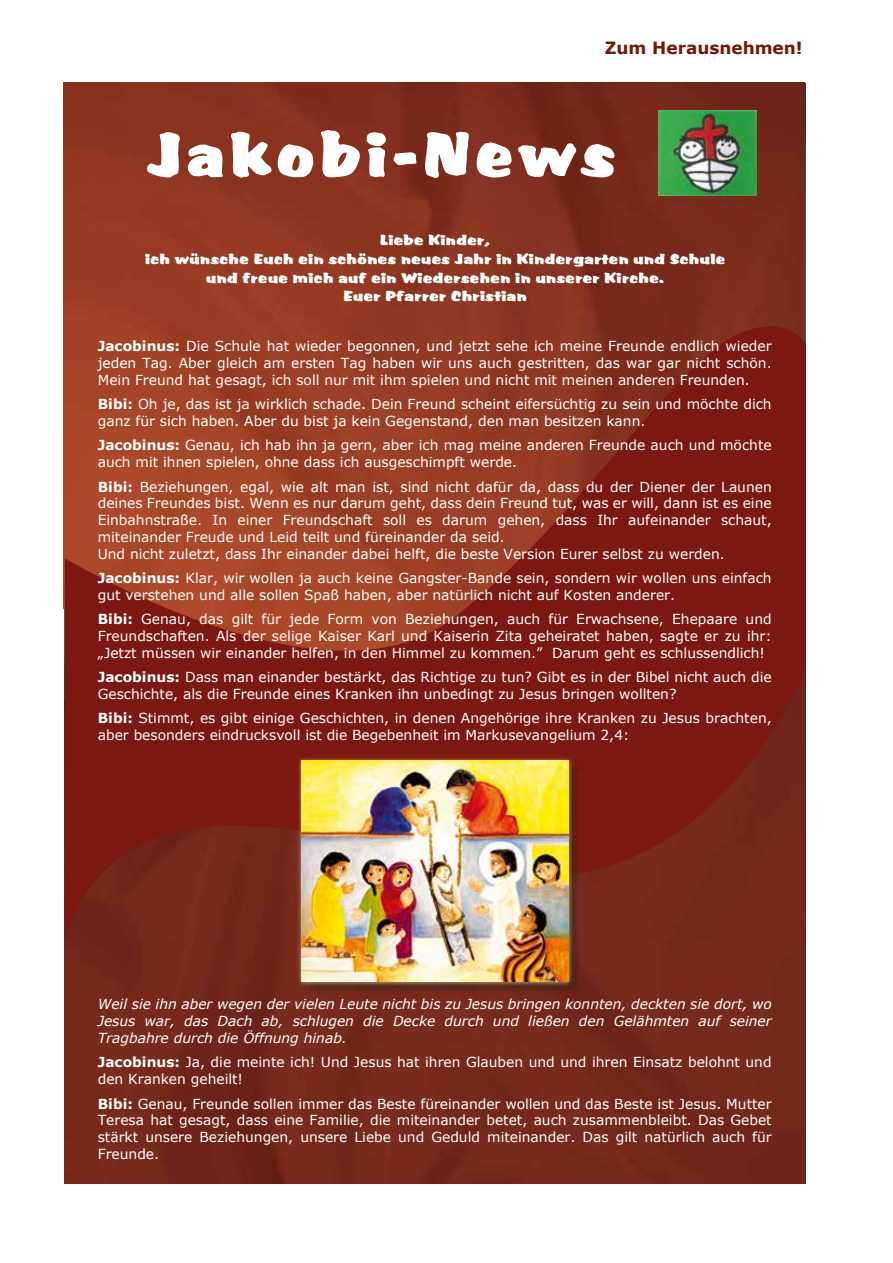
<style>
.page{position:relative;width:893px;height:1263px;background:#fff}
.page>*{position:absolute;margin:0;border:0;box-sizing:border-box;transform-origin:0 0}
.t1{font:60.3px "Accent SF";letter-spacing:.1em;color:#fff;scale:.92 1}
.t2{font:700 16.95px "Verdana";color:#71190f}
.t3{font:13.8px/16.8px "Verdana";color:#fff}
.t4{font:italic 13.8px/16.8px "Verdana";color:#fff;text-align:justify}
.t5{font:13.8px/18.8px "Accent SF";letter-spacing:.03em;color:#fff;text-align:center}
.s1{font-weight:700}
</style>
<div class="page">
<div style="left:65px;top:935px;width:741px;height:249px;background:#75291c"></div>
<img style="left:64px;top:82px;width:741px;height:573px">
<svg style="left:65px;top:326px;width:741px;height:609px;background:#87291a"></svg>
<img style="left:658px;top:110px;width:98px;height:86px">
<img style="left:296px;top:754px;width:287px;height:241px">
<img style="left:302px;top:760px;width:267px;height:222px">
<p class="t2" style="left:605px;top:36px;width:199px">Zum Herausnehmen!</p>
<h1 class="t1" style="left:148px;top:112px;width:509px">Jakobi-News</h1>
<p class="t5" style="left:145px;top:230px;width:582px">Liebe Kinder,<br>ich wünsche Euch ein schönes neues Jahr in Kindergarten und Schule und freue mich auf ein Wiedersehen in unserer Kirche.<br>Euer Pfarrer Christian</p>
<p class="t3" style="left:98px;top:338px;width:675px;text-align:justify"><span class="s1">Jacobinus:</span> Die Schule hat wieder begonnen, und jetzt sehe ich meine Freunde endlich wieder jeden Tag. Aber gleich am ersten Tag haben wir uns auch gestritten, das war gar nicht schön.<br>Mein Freund hat gesagt, ich soll nur mit ihm spielen und nicht mit meinen anderen Freunden.</p>
<p class="t3" style="left:98px;top:396px;width:675px"><span class="s1">Bibi:</span> Oh je, das ist ja wirklich schade. Dein Freund scheint eifersüchtig zu sein und möchte dich ganz für sich haben. Aber du bist ja kein Gegenstand, den man besitzen kann.</p>
<p class="t3" style="left:98px;top:437px;width:675px"><span class="s1">Jacobinus:</span> Genau, ich hab ihn ja gern, aber ich mag meine anderen Freunde auch und möchte auch mit ihnen spielen, ohne dass ich ausgeschimpft werde.</p>
<p class="t3" style="left:98px;top:478px;width:675px"><span class="s1">Bibi:</span> Beziehungen, egal, wie alt man ist, sind nicht dafür da, dass du der Diener der Launen deines Freundes bist. Wenn es nur darum geht, dass dein Freund tut, was er will, dann ist es eine Einbahnstraße. In einer Freundschaft soll es darum gehen, dass Ihr aufeinander schaut, miteinander Freude und Leid teilt und füreinander da seid.<br>Und nicht zuletzt, dass Ihr einander dabei helft, die beste Version Eurer selbst zu werden.</p>
<p class="t3" style="left:98px;top:569px;width:675px"><span class="s1">Jacobinus:</span> Klar, wir wollen ja auch keine Gangster-Bande sein, sondern wir wollen uns einfach gut verstehen und alle sollen Spaß haben, aber natürlich nicht auf Kosten anderer.</p>
<p class="t3" style="left:98px;top:611px;width:675px;text-align:justify"><span class="s1">Bibi:</span> Genau, das gilt für jede Form von Beziehungen, auch für Erwachsene, Ehepaare und Freundschaften. Als der selige Kaiser Karl und Kaiserin Zita geheiratet haben, sagte er zu ihr: „Jetzt müssen wir einander helfen, in den Himmel zu kommen.” Darum geht es schlussendlich!</p>
<p class="t3" style="left:98px;top:669px;width:676px"><span class="s1">Jacobinus:</span> Dass man einander bestärkt, das Richtige zu tun? Gibt es in der Bibel nicht auch die<br>Geschichte, als die Freunde eines Kranken ihn unbedingt zu Jesus bringen wollten?</p>
<p class="t3" style="left:98px;top:710px;width:675px"><span class="s1">Bibi:</span> Stimmt, es gibt einige Geschichten, in denen Angehörige ihre Kranken zu Jesus brachten, aber besonders eindrucksvoll ist die Begebenheit im Markusevangelium 2,4:</p>
<p class="t4" style="left:98px;top:996px;width:675px">Weil sie ihn aber wegen der vielen Leute nicht bis zu Jesus bringen konnten, deckten sie dort, wo Jesus war, das Dach ab, schlugen die Decke durch und ließen den Gelähmten auf seiner Tragbahre durch die Öffnung hinab.</p>
<p class="t3" style="left:98px;top:1054px;width:675px"><span class="s1">Jacobinus:</span> Ja, die meinte ich! Und Jesus hat ihren Glauben und und ihren Einsatz belohnt und den Kranken geheilt!</p>
<p class="t3" style="left:98px;top:1095px;width:675px;text-align:justify"><span class="s1">Bibi:</span> Genau, Freunde sollen immer das Beste füreinander wollen und das Beste ist Jesus. Mutter Teresa hat gesagt, dass eine Familie, die miteinander betet, auch zusammenbleibt. Das Gebet stärkt unsere Beziehungen, unsere Liebe und Geduld miteinander. Das gilt natürlich auch für Freunde.</p>
</div>
